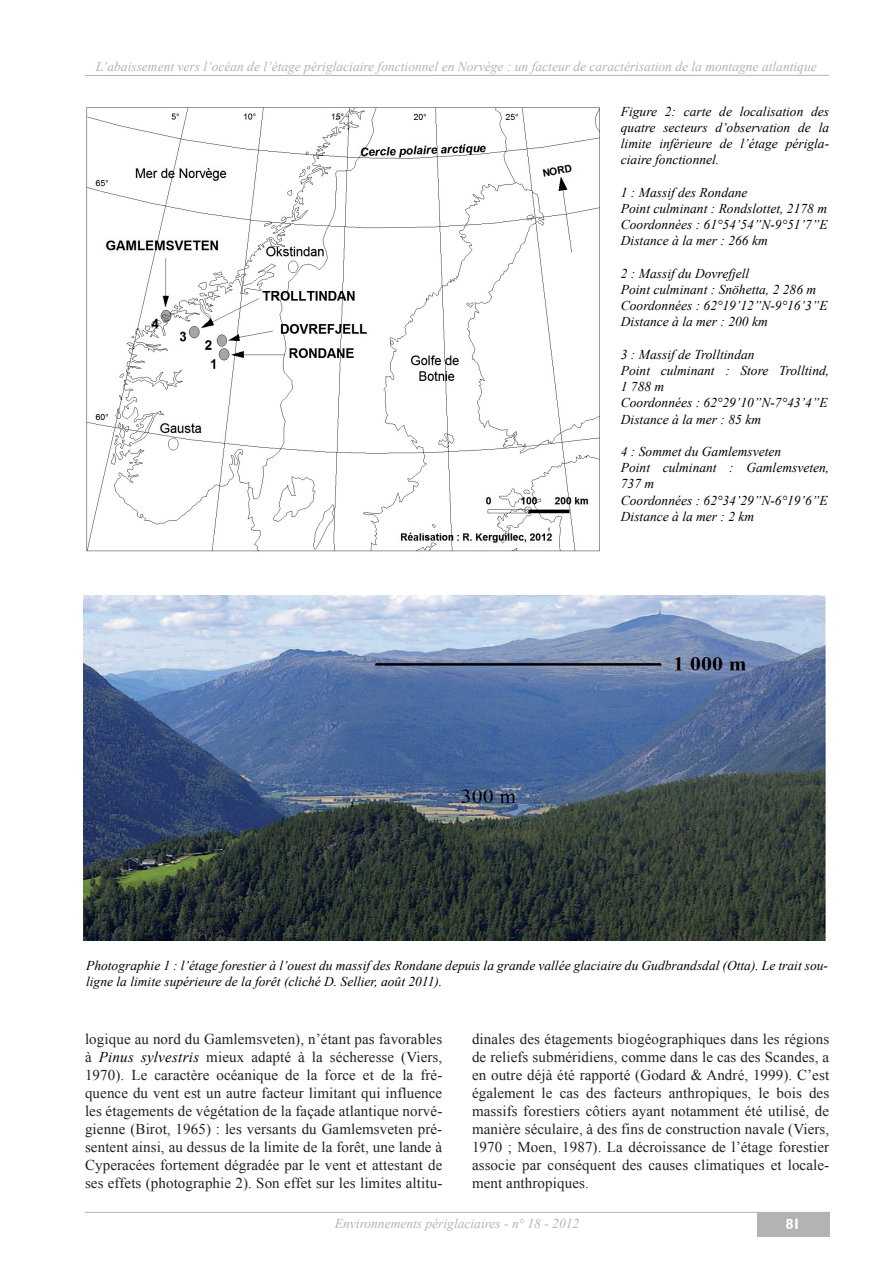
<style>
.page{position:relative;width:893px;height:1263px;background:#fff}
.page>*{position:absolute;margin:0;border:0;box-sizing:border-box;transform-origin:0 0}
.t1{font:15px/18px "Times New Roman";letter-spacing:.005em;color:#231f20;text-align:justify}
.t2{font:15px "Garrison Sans BOLD";color:#fff}
.t3{font:italic 13.5px/16.2px "Times New Roman";color:#000}
.t4{font:italic 13.5px "Times New Roman";color:#b3b3b3}
.s1{font-style:italic;color:#000}
</style>
<div class="page">
<hr style="left:85px;top:75px;width:744px;height:1px;background:#b3b3b3">
<hr style="left:85px;top:1212px;width:744px;height:1px;background:#b3b3b3">
<div style="left:757px;top:1212px;width:72px;height:24px;background:#b3b3b3"></div>
<img style="left:86px;top:107px;width:514px;height:445px">
<img style="left:84px;top:595px;width:741px;height:345px">
<p class="t4" style="left:96px;top:57px;width:722px">L’abaissement vers l’océan de l’étage périglaciaire fonctionnel en Norvège : un facteur de caractérisation de la montagne atlantique</p>
<p class="t3" style="left:621px;top:103px;width:210px;text-align:justify">Figure 2: carte de localisation des quatre secteurs d’observation de la limite inférieure de l’étage périgla&shy;ciaire fonctionnel.</p>
<p class="t3" style="left:621px;top:184px;width:208px">1 : Massif des Rondane<br>Point culminant : Rondslottet, 2178 m<br>Coordonnées : 61°54’54’’N-9°51’7’’E<br>Distance à la mer : 266 km</p>
<p class="t3" style="left:621px;top:265px;width:208px">2 : Massif du Dovrefjell<br>Point culminant : Snöhetta, 2 286 m<br>Coordonnées : 62°19’12’’N-9°16’3’’E<br>Distance à la mer : 200 km</p>
<p class="t3" style="left:621px;top:346px;width:210px">3 : Massif de Trolltindan<br>Point culminant : Store Trolltind,<br>1 788 m<br>Coordonnées : 62°29’10’’N-7°43’4’’E<br>Distance à la mer : 85 km</p>
<p class="t3" style="left:621px;top:443px;width:210px">4 : Sommet du Gamlemsveten<br>Point culminant : Gamlemsveten,<br>737 m<br>Coordonnées : 62°34’29’’N-6°19’6’’E<br>Distance à la mer : 2 km</p>
<p class="t3" style="left:86px;top:957px;width:743px">Photographie 1 : l’étage forestier à l’ouest du massif des Rondane depuis la grande vallée glaciaire du Gudbrandsdal (Otta). Le trait sou&shy;ligne la limite supérieure de la forêt (cliché D. Sellier, août 2011).</p>
<p class="t1" style="left:85px;top:1030px;width:359px">logique au nord du Gamlemsveten), n’étant pas favorables à <span class="s1">Pinus sylvestris</span> mieux adapté à la sécheresse (Viers, 1970). Le caractère océanique de la force et de la fré&shy;quence du vent est un autre facteur limitant qui influence les étagements de végétation de la façade atlantique norvé&shy;gienne (Birot, 1965) : les versants du Gamlemsveten pré&shy;sentent ainsi, au dessus de la limite de la forêt, une lande à Cyperacées fortement dégradée par le vent et attestant de ses effets (photographie 2). Son effet sur les limites altitu-</p>
<p class="t1" style="left:472px;top:1030px;width:359px">dinales des étagements biogéographiques dans les régions de reliefs subméridiens, comme dans le cas des Scandes, a en outre déjà été rapporté (Godard &amp; André, 1999). C’est également le cas des facteurs anthropiques, le bois des massifs forestiers côtiers ayant notamment été utilisé, de manière séculaire, à des fins de construction navale (Viers, 1970 ; Moen, 1987). La décroissance de l’étage forestier associe par conséquent des causes climatiques et locale&shy;ment anthropiques.</p>
<p class="t4" style="left:335px;top:1215px;width:246px">Environnements périglaciaires - n° 18 - 2012</p>
<p class="t2" style="left:785px;top:1216px;width:17px">81</p>
</div>
